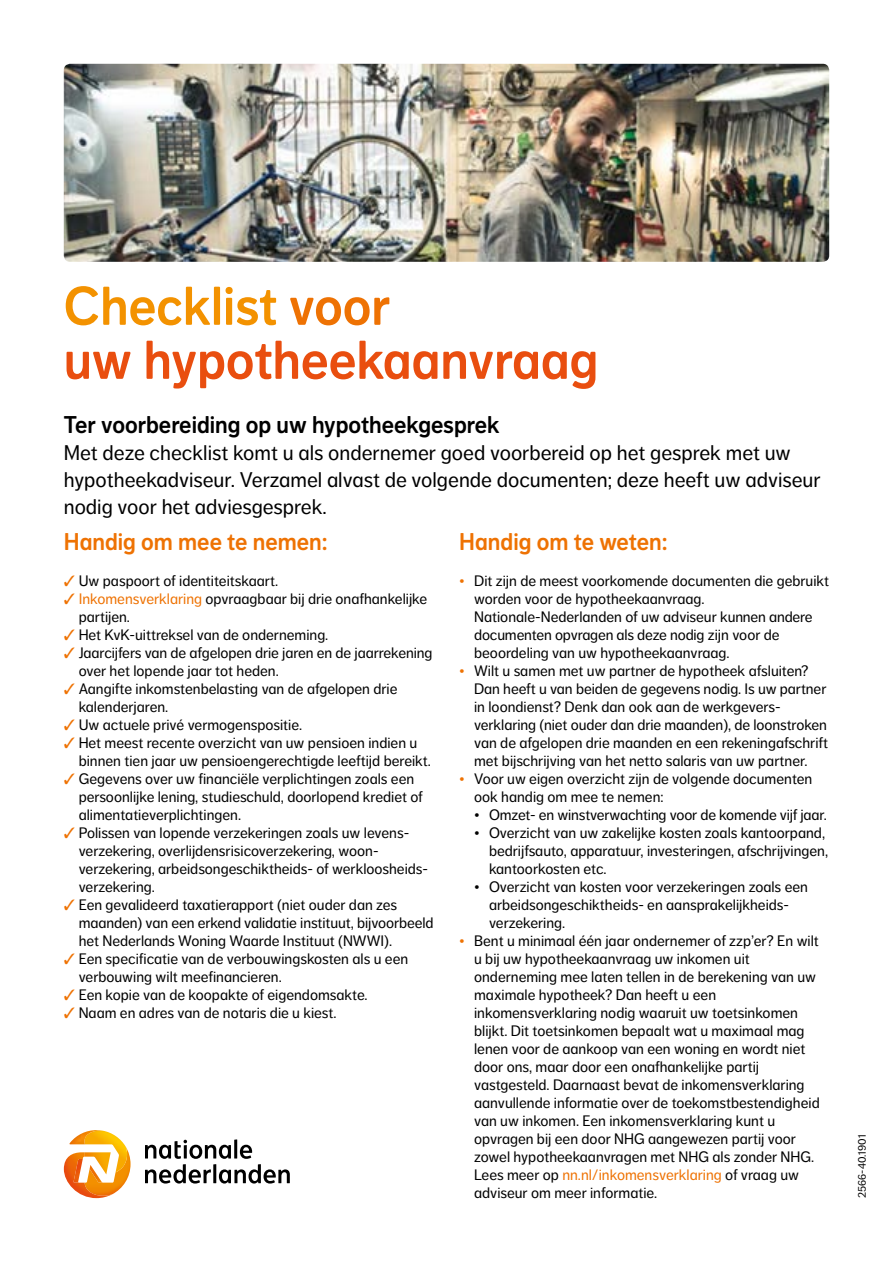
<style>
.page{position:relative;width:893px;height:1263px;background:#fff}
.page>*{position:absolute;margin:0;border:0;box-sizing:border-box;transform-origin:0 0}
.t1{font:54px/54px "NN Dagny Display";color:#e94e0f}
.t2{font:24px "NN Dagny Display";color:#000}
.t3{font:24px "NN Dagny Display";color:#ee7203}
.t4{font:21px/27px "NN Dagny Text";color:#000}
.t5{font:15px/18px "NN Dagny Text";color:#000}
.t6{font:11.25px "NN Dagny Text";color:#000}
.s1{color:#f39200}
.s2{color:#ee7203}
</style>
<div class="page">
<svg style="left:63px;top:1130px;width:227px;height:69px"></svg>
<img style="left:64px;top:64px;width:765px;height:198px">
<h1 class="t1" style="left:64px;top:279px;width:536px"><span class="s1">Checklist</span> <span class="s2">voor<br></span>uw hypotheekaanvraag</h1>
<h2 class="t2" style="left:64px;top:410px;width:437px">Ter voorbereiding op uw hypotheekgesprek</h2>
<h3 class="t4" style="left:64px;top:439px;width:758px">Met deze checklist komt u als ondernemer goed voorbereid op het gesprek met uw hypotheekadviseur. Verzamel alvast de volgende documenten; deze heeft uw adviseur nodig voor het adviesgesprek.</h3>
<h2 class="t3" style="left:64px;top:527px;width:265px">Handig om mee te nemen:</h2>
<p class="t5" style="left:64px;top:572px;width:216px"><span class="s2">✓</span> Uw paspoort of identiteitskaart.</p>
<p class="t5" style="left:79px;top:590px;width:350px;text-indent:-15px"><span class="s2">✓ Inkomensverklaring</span> opvraagbaar bij drie onafhankelijke partijen.</p>
<p class="t5" style="left:64px;top:626px;width:266px"><span class="s2">✓</span> Het KvK-uittreksel van de onderneming.</p>
<p class="t5" style="left:79px;top:644px;width:355px;text-indent:-15px"><span class="s2">✓</span> Jaarcijfers van de afgelopen drie jaren en de jaarrekening over het lopende jaar tot heden.</p>
<p class="t5" style="left:79px;top:680px;width:320px;text-indent:-15px"><span class="s2">✓</span> Aangifte inkomstenbelasting van de afgelopen drie kalenderjaren.</p>
<p class="t5" style="left:64px;top:716px;width:240px"><span class="s2">✓</span> Uw actuele privé vermogenspositie.</p>
<p class="t5" style="left:79px;top:734px;width:354px;text-indent:-15px"><span class="s2">✓</span> Het meest recente overzicht van uw pensioen indien u binnen tien jaar uw pensioengerechtigde leeftijd bereikt.</p>
<p class="t5" style="left:79px;top:770px;width:346px;text-indent:-15px"><span class="s2">✓</span> Gegevens over uw financiële verplichtingen zoals een persoonlijke lening, studieschuld, doorlopend krediet of alimentatieverplichtingen.</p>
<p class="t5" style="left:79px;top:824px;width:351px;text-indent:-15px"><span class="s2">✓</span> Polissen van lopende verzekeringen zoals uw levens&shy;verzekering, overlijdensrisicoverzekering, woon&shy;verzekering, arbeidsongeschiktheids- of werkloosheids&shy;verzekering.</p>
<p class="t5" style="left:79px;top:896px;width:357px;text-indent:-15px"><span class="s2">✓</span> Een gevalideerd taxatierapport (niet ouder dan zes maanden) van een erkend validatie instituut, bijvoorbeeld het Nederlands Woning Waarde Instituut (NWWI).</p>
<p class="t5" style="left:79px;top:950px;width:331px;text-indent:-15px"><span class="s2">✓</span> Een specificatie van de verbouwingskosten als u een verbouwing wilt meefinancieren.</p>
<p class="t5" style="left:64px;top:986px;width:305px"><span class="s2">✓</span> Een kopie van de koopakte of eigendomsakte.</p>
<p class="t5" style="left:64px;top:1004px;width:274px"><span class="s2">✓</span> Naam en adres van de notaris die u kiest.</p>
<h2 class="t3" style="left:459px;top:527px;width:210px">Handig om te weten:</h2>
<p class="t5" style="left:474px;top:572px;width:357px;text-indent:-15px"><span class="s2">•</span> Dit zijn de meest voorkomende documenten die gebruikt worden voor de hypotheekaanvraag.<br>Nationale-Nederlanden of uw adviseur kunnen andere documenten opvragen als deze nodig zijn voor de beoordeling van uw hypotheekaanvraag.</p>
<p class="t5" style="left:474px;top:662px;width:356px;text-indent:-15px"><span class="s2">•</span> Wilt u samen met uw partner de hypotheek afsluiten?<br>Dan heeft u van beiden de gegevens nodig. Is uw partner in loondienst? Denk dan ook aan de werkgevers&shy;verklaring (niet ouder dan drie maanden), de loonstroken van de afgelopen drie maanden en een rekeningafschrift met bijschrijving van het netto salaris van uw partner.</p>
<p class="t5" style="left:474px;top:770px;width:340px;text-indent:-15px"><span class="s2">•</span> Voor uw eigen overzicht zijn de volgende documenten ook handig om mee te nemen:</p>
<p class="t5" style="left:474px;top:806px;width:354px">• Omzet- en winstverwachting voor de komende vijf jaar.</p>
<p class="t5" style="left:489px;top:824px;width:341px;text-indent:-15px">• Overzicht van uw zakelijke kosten zoals kantoorpand, bedrijfsauto, apparatuur, investeringen, afschrijvingen, kantoorkosten etc.</p>
<p class="t5" style="left:489px;top:878px;width:320px;text-indent:-15px">• Overzicht van kosten voor verzekeringen zoals een arbeidsongeschiktheids- en aansprakelijkheids&shy;verzekering.</p>
<p class="t5" style="left:474px;top:932px;width:347px;text-indent:-15px"><span class="s2">•</span> Bent u minimaal één jaar ondernemer of zzp’er? En wilt u bij uw hypotheekaanvraag uw inkomen uit onderneming mee laten tellen in de berekening van uw maximale hypotheek? Dan heeft u een inkomensverklaring nodig waaruit uw toetsinkomen blijkt. Dit toetsinkomen bepaalt wat u maximaal mag lenen voor de aankoop van een woning en wordt niet door ons, maar door een onafhankelijke partij vastgesteld. Daarnaast bevat de inkomensverklaring aanvullende informatie over de toekomstbestendigheid van uw inkomen. Een inkomensverklaring kunt u opvragen bij een door NHG aangewezen partij voor zowel hypotheekaanvragen met NHG als zonder NHG.<br>Lees meer op <span class="s2">nn.nl/inkomensverklaring</span> of vraag uw adviseur om meer informatie.</p>
<p class="t6" style="left:855px;top:1198px;width:65px;rotate:-90deg">2566-40.1901</p>
</div>
